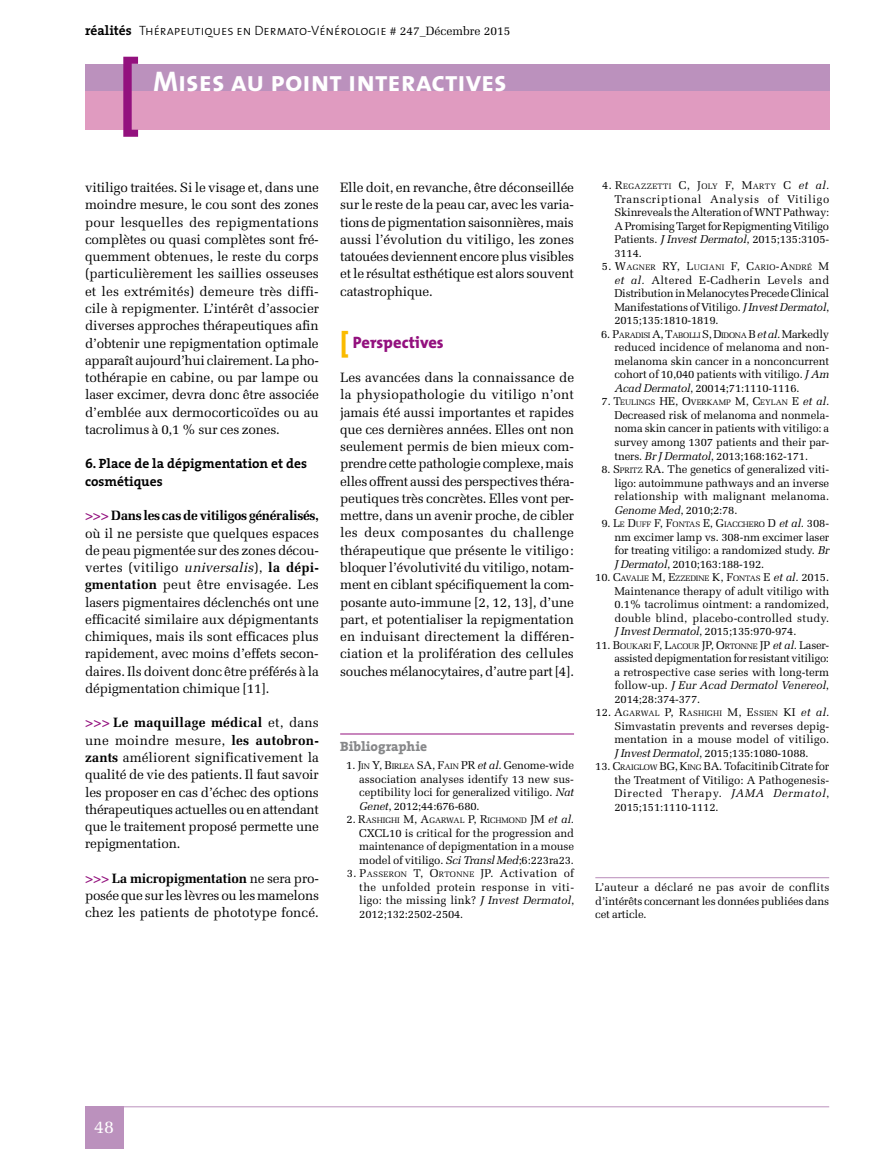
<style>
.page{position:relative;width:893px;height:1149px;background:#fff}
.page>*{position:absolute;margin:0;border:0;box-sizing:border-box;transform-origin:0 0}
.t1{font:28.5px "The Sans Bold Caps";color:#fff}
.t2{font:18px "Melior";color:#fff}
.t3{font:800 16.5px "The Mix";color:#93117e}
.t4{font:13.5px/17.2px "Melior";letter-spacing:-.015em;color:#000;text-align:justify}
.t5{font:13.5px "The Sans Light Caps";color:#000}
.t6{font:700 13.5px/17.2px "The Serif";color:#000}
.t7{font:800 13.5px "The Serif";color:#87888a}
.t8{font:11.25px/13.5px "Melior";letter-spacing:-.015em;color:#000;text-align:justify}
.t9{font:7.8px "Melior";color:#000}
.t10{font:7.8px "Melior";letter-spacing:-.035em;color:#000}
.t11{font:7.8px "Melior";letter-spacing:-.02em;color:#000}
.t12{font:7.8px "Melior";letter-spacing:.025em;color:#000}
.t13{font:7.8px "Melior";letter-spacing:.045em;color:#000}
.t14{font:7.8px "Melior";letter-spacing:.055em;color:#000}
.s1{font-family:"The Serif";font-weight:700}
.s2{font-family:"Melior";font-size:12px}
.s3{font-weight:700;color:#93117e}
.s4{font-weight:700}
.s5{font-style:italic}
.s6{font-size:27px;color:#fabb00}
.s7{font-style:inherit}
.s8{font-size:7.8px}
.s9{font-size:11.25px}
.s10{font-style:italic;font-size:11.25px}
</style>
<div class="page">
<div style="left:85px;top:64px;width:744px;height:27px;background:#bb91bd"></div>
<div style="left:85px;top:91px;width:744px;height:39px;background:#e09bc0"></div>
<svg style="left:123px;top:57px;width:15px;height:80px"></svg>
<div style="left:85px;top:1106px;width:38px;height:42px;background:#bb91bd"></div>
<hr style="left:85px;top:1106px;width:744px;height:1px;background:#bb91bd">
<hr style="left:595px;top:876px;width:234px;height:1px;background:#bb91bd">
<hr style="left:340px;top:733px;width:234px;height:1px;background:#93117e">
<p class="t5" style="left:85px;top:20px;width:427px"><span class="s1">réalités</span> Thérapeutiques en Dermato-Vénérologie <span class="s2"># 247_Décembre 2015</span></p>
<h1 class="t1" style="left:153px;top:58px;width:355px">Mises au point interactives</h1>
<p class="t4" style="left:85px;top:179px;width:235px">vitiligo traitées. Si le visage et, dans une moindre mesure, le cou sont des zones pour lesquelles des repigmentations complètes ou quasi complètes sont fré&shy;quemment obtenues, le reste du corps (particulièrement les saillies osseuses et les extrémités) demeure très diffi&shy;cile à repigmenter. L’intérêt d’associer diverses approches thérapeutiques afin d’obtenir une repigmentation optimale apparaît aujourd’hui clairement. La pho&shy;tothérapie en cabine, ou par lampe ou laser excimer, devra donc être associée d’emblée aux dermocorticoïdes ou au tacrolimus à 0,1 % sur ces zones.</p>
<p class="t6" style="left:85px;top:455px;width:223px">6. Place de la dépigmentation et des cosmétiques</p>
<p class="t4" style="left:85px;top:507px;width:235px"><span class="s3">&gt;&gt;&gt;</span> <span class="s4">Dans les cas de vitiligos généralisés, </span>où il ne persiste que quelques espaces de peau pigmentée sur des zones décou&shy;vertes (vitiligo <span class="s5">universalis</span>), <span class="s4">la dépi&shy;gmentation</span> peut être envisagée. Les lasers pigmentaires déclenchés ont une efficacité similaire aux dépigmentants chimiques, mais ils sont efficaces plus rapidement, avec moins d’effets secon&shy;daires. Ils doivent donc être préférés à la dépigmentation chimique [11].</p>
<p class="t4" style="left:85px;top:714px;width:235px"><span class="s3">&gt;&gt;&gt;</span> <span class="s4">Le maquillage médical</span> et, dans une moindre mesure, <span class="s4">les autobron&shy;zants</span> améliorent significativement la qualité de vie des patients. Il faut savoir les proposer en cas d’échec des options thérapeutiques actuelles ou en attendant que le traitement proposé permette une repigmentation.</p>
<p class="t4" style="left:85px;top:869px;width:235px"><span class="s3">&gt;&gt;&gt;</span> <span class="s4">La micropigmentation</span> ne sera pro&shy;posée que sur les lèvres ou les mamelons chez les patients de phototype foncé.</p>
<p class="t4" style="left:340px;top:179px;width:235px">Elle doit, en revanche, être déconseillée sur le reste de la peau car, avec les varia&shy;tions de pigmentation saisonnières, mais aussi l’évolution du vitiligo, les zones tatouées deviennent encore plus visibles et le résultat esthétique est alors souvent catastrophique.</p>
<p class="t3" style="left:340px;top:328px;width:105px"><span class="s6">[</span> Perspectives</p>
<p class="t4" style="left:340px;top:369px;width:236px">Les avancées dans la connaissance de la physiopathologie du vitiligo n’ont jamais été aussi importantes et rapides que ces dernières années. Elles ont non seulement permis de bien mieux com&shy;prendre cette pathologie complexe, mais elles offrent aussi des perspectives théra&shy;peutiques très concrètes. Elles vont per&shy;mettre, dans un avenir proche, de cibler les deux composantes du challenge thérapeutique que présente le vitiligo: bloquer l’évolutivité du vitiligo, notam&shy;ment en ciblant spécifiquement la com&shy;posante auto-immune [2, 12, 13], d’une part, et potentialiser la repigmentation en induisant directement la différen&shy;ciation et la prolifération des cellules souches mélanocytaires, d’autre part [4].</p>
<p class="t7" style="left:340px;top:735px;width:89px">Bibliographie</p>
<p class="t8" style="left:359px;top:758px;width:216px;text-indent:-13px">1. <span class="s7">J</span><span class="s8">IN</span> <span class="s7">Y, B</span><span class="s8">IRLEA</span> <span class="s7">SA , F</span><span class="s8">AIN</span> <span class="s7">PR</span> <span class="s5">et al.</span> Genome-wide association analyses identify 13 new sus&shy;ceptibility loci for generalized vitiligo. <span class="s5">Nat Genet</span>, 2012;44:676-680.</p>
<p class="t9" style="left:346px;top:815px;width:151px"><span class="s9">2.</span> <span class="s9">R</span>ASHIGHI <span class="s9">M, A</span>GARWAL <span class="s9">P, R</span>ICHM</p>
<p class="t8" style="left:359px;top:812px;width:216px;text-indent:150px"><span class="s8">OND</span> <span class="s7">JM</span> <span class="s5">et al.<br></span>CXCL10 is critical for the progression and maintenance of depigmentation in a mouse model of vitiligo. <span class="s5">Sci Transl Med</span>;6:223ra23.</p>
<p class="t8" style="left:359px;top:866px;width:216px;text-indent:-13px">3. <span class="s7">P</span><span class="s8">ASSERON</span> <span class="s7">T, O</span><span class="s8">RTONNE</span> <span class="s7">J</span>P. Activation of the unfolded protein response in viti&shy;ligo: the missing link? <span class="s5">J Invest Dermatol</span>, 2012;132:2502-2504.</p>
<p class="t14" style="left:602px;top:182px;width:229px"><span class="s9">4.</span> <span class="s9">R</span>EGAZZETTI <span class="s9">C, J</span>OLY <span class="s9">F, M</span>ARTY <span class="s9">C</span> <span class="s10">et al.</span></p>
<p class="t8" style="left:614px;top:192px;width:216px">Transcriptional Analysis of Vitiligo Skinreveals the Alteration of WNT Pathway:<br>A Promising Target for Repigmenting Vitiligo Patients. <span class="s5">J Invest Dermatol</span>, 2015;135:3105- 3114.</p>
<p class="t13" style="left:602px;top:263px;width:229px"><span class="s9">5.</span> <span class="s9">W</span>AGNER <span class="s9">RY, L</span>UCIANI <span class="s9">F, C</span>ARIO<span class="s9">-A</span>NDRÉ <span class="s9">M</span></p>
<p class="t8" style="left:614px;top:273px;width:216px"><span class="s5">et al.</span> Altered E-Cadherin Levels and Distribution in Melanocytes Precede Clinical Manifestations of Vitiligo. <span class="s5">J Invest Dermatol</span>, 2015;135:1810-1819.</p>
<p class="t10" style="left:601px;top:330px;width:229px"><span class="s9">6.</span> <span class="s9">P</span>ARADISI <span class="s9">A, T</span>ABOLLI <span class="s9">S, D</span>IDONA <span class="s9">B</span> <span class="s10">et al.</span> <span class="s9">Markedly</span></p>
<p class="t8" style="left:614px;top:341px;width:216px">reduced incidence of melanoma and non&shy;melanoma skin cancer in a nonconcurrent cohort of 10,040 patients with vitiligo. <span class="s5">J Am Acad Dermatol</span>, 20014;71:1110-1116.</p>
<p class="t9" style="left:602px;top:398px;width:229px"><span class="s9">7. T</span>EULINGS <span class="s9">HE, O</span>VERKAMP <span class="s9">M, C</span>EYLAN <span class="s9">E</span> <span class="s10">et al.</span></p>
<p class="t8" style="left:614px;top:408px;width:216px">Decreased risk of melanoma and nonmela&shy;noma skin cancer in patients with vitiligo: a survey among 1307 patients and their par&shy;tners. <span class="s5">Br J Dermatol</span>, 2013;168:162-171.</p>
<p class="t8" style="left:614px;top:462px;width:216px;text-indent:-13px">8. <span class="s7">S</span><span class="s8">PRITZ</span> <span class="s7">RA</span>. The genetics of generalized viti&shy;ligo: autoimmune pathways and an inverse relationship with malignant melanoma.<br><span class="s5">Genome Med</span>, 2010;2:78.</p>
<p class="t9" style="left:601px;top:519px;width:138px"><span class="s9">9.</span> <span class="s9">L</span>E <span class="s9">D</span>UFF <span class="s9">F, F</span>ONTAS <span class="s9">E, G</span>IACCH</p>
<p class="t8" style="left:614px;top:516px;width:216px;text-indent:134px"><span class="s8">ERO</span> <span class="s7">D</span> <span class="s5">et al.</span> 308- nm excimer lamp vs. 308-nm excimer laser for treating vitiligo: a randomized study. <span class="s5">Br J Dermatol</span>, 2010;163:188-192.</p>
<p class="t9" style="left:595px;top:573px;width:235px"><span class="s9">10.</span> <span class="s9">C</span>AVALIE <span class="s9">M, E</span>ZZEDINE <span class="s9">K, F</span>ONTAS <span class="s9">E</span> <span class="s10">et al.</span> <span class="s9">2015.</span></p>
<p class="t8" style="left:614px;top:584px;width:216px">Maintenance therapy of adult vitiligo with 0.1% tacrolimus ointment: a randomized, double blind, placebo-controlled study.<br><span class="s5">J Invest Dermatol</span>, 2015;135:970-974.</p>
<p class="t11" style="left:595px;top:641px;width:235px"><span class="s9">11.</span> <span class="s9">B</span>OUKARI <span class="s9">F, L</span>ACOUR <span class="s9">JP, O</span>RTONNE <span class="s9">J</span><span class="s9">P</span> <span class="s10">et al.</span> <span class="s9">Laser-</span></p>
<p class="t8" style="left:614px;top:651px;width:216px">assisted depigmentation for resistant vitiligo: a retrospective case series with long-term follow-up. <span class="s5">J Eur Acad Dermatol Venereol</span>, 2014;28:374-377.</p>
<p class="t12" style="left:595px;top:708px;width:235px"><span class="s9">12.</span> <span class="s9">A</span>GARWAL <span class="s9">P, R</span>ASHIGHI <span class="s9">M, E</span>SSIEN <span class="s9">KI</span> <span class="s10">et al.</span></p>
<p class="t8" style="left:614px;top:719px;width:216px">Simvastatin prevents and reverses depig&shy;mentation in a mouse model of vitiligo.<br><span class="s5">J Invest Dermatol</span>, 2015;135:1080-1088.</p>
<p class="t8" style="left:614px;top:759px;width:216px;text-indent:-19px">13. <span class="s7">C</span><span class="s8">RAIGLOW</span> <span class="s7">BG , K</span><span class="s8">ING</span> <span class="s7">BA</span> . Tofacitinib Citrate for the Treatment of Vitiligo: A Pathogenesis-Directed Therapy. <span class="s5">JAMA Dermatol</span>, 2015;151:1110-1112.</p>
<p class="t8" style="left:595px;top:880px;width:235px">L’auteur a déclaré ne pas avoir de conflits d’intérêts concernant les données publiées dans cet article.</p>
<h2 class="t2" style="left:94px;top:1115px;width:22px">48</h2>
</div>
